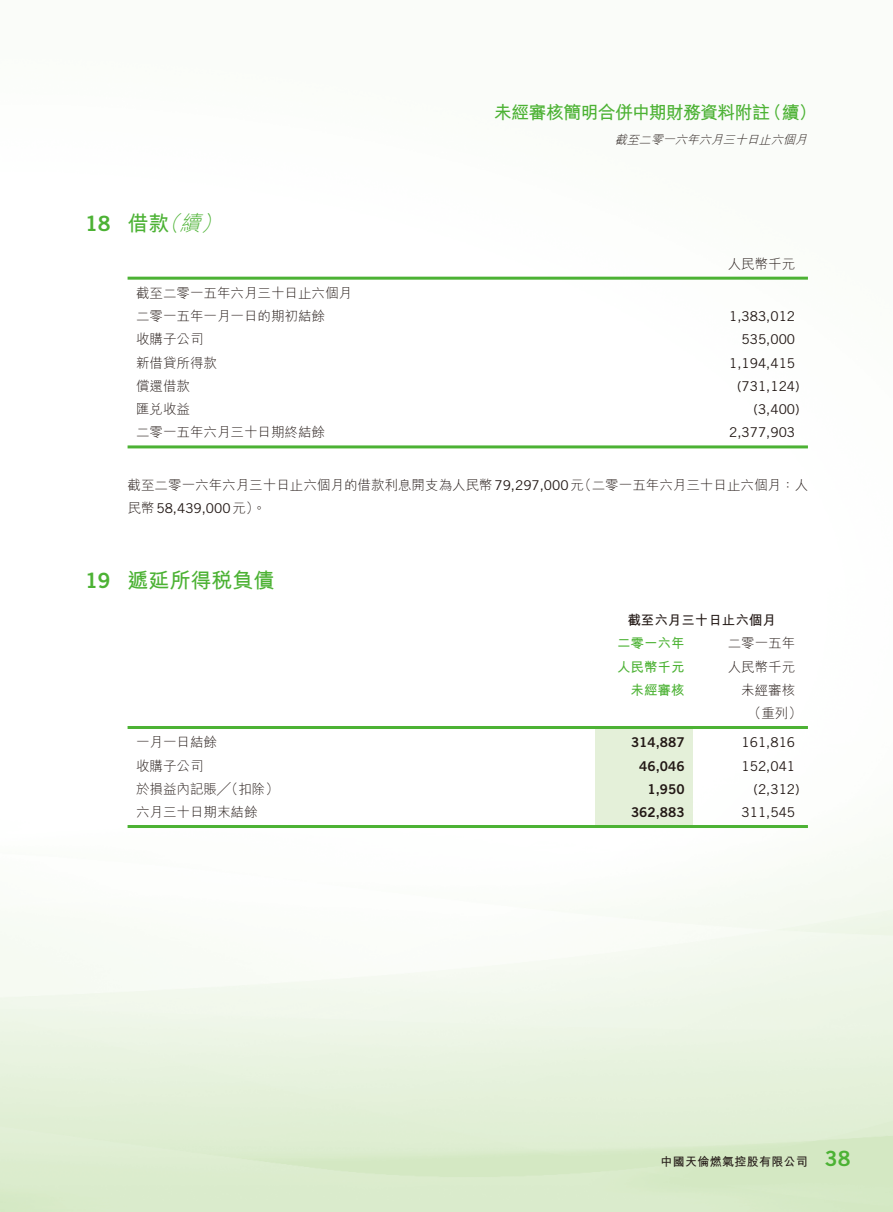
<style>
.page{position:relative;width:893px;height:1212px;background:#fff}
.page>*{position:absolute;margin:0;border:0;box-sizing:border-box;transform-origin:0 0}
.t1{font:700 21px "M Hei HK";color:#4cb234}
.t2{font:21px "Trade Gothic LT Std Bd 2";color:#4cb234}
.t3{font:italic 300 21px "M Hei HK";color:#4cb234}
.t4{font:700 18px "M Hei HK";letter-spacing:-.045em;color:#4cb234}
.t5{font:300 13.5px "M Hei HK";color:#231916}
.t6{font:13.5px "Trade Gothic LT Std";color:#231916}
.t7{font:13.5px "Trade Gothic LT Std Bd 2";color:#231916}
.t8{font:700 13.5px "M Hei HK";color:#4cb234}
.t9{font:700 13.5px "M Hei HK";color:#231916}
.t10{font:italic 300 12px "M Hei HK";color:#231916}
.t11{font:700 12px "M Hei HK";letter-spacing:.025em;color:#231916}
.s1{font-family:"Trade Gothic LT Std";font-weight:400}
.s2{font-family:"M Hei HK";font-weight:300}
</style>
<div class="page">
<div style="left:595px;top:727px;width:98px;height:100px;background:#e4f0d9"></div>
<hr style="left:128px;top:277px;width:680px;height:3px;background:#4cb234">
<hr style="left:128px;top:445px;width:680px;height:3px;background:#4cb234">
<hr style="left:128px;top:726px;width:680px;height:3px;background:#4cb234">
<hr style="left:128px;top:825px;width:680px;height:3px;background:#4cb234">
<h2 class="t4" style="left:494px;top:100px;width:278px">未經審核簡明合併中期財務資料附註</h2>
<p class="t10" style="left:615px;top:133px;width:197px">截至二零一六年六月三十日止六個月</p>
<h2 class="t4" style="left:764px;top:100px;width:55px">（續(</h2>
<h1 class="t2" style="left:85px;top:211px;width:27px">18</h1>
<h1 class="t3" style="left:180px;top:213px;width:28px">續</h1>
<h1 class="t3" style="left:159px;top:213px;width:28px">（</h1>
<h1 class="t3" style="left:201px;top:213px;width:28px">(</h1>
<h1 class="t1" style="left:128px;top:208px;width:43px">借款</h1>
<p class="t5" style="left:136px;top:286px;width:217px">截至二零一五年六月三十日止六個月</p>
<p class="t5" style="left:136px;top:309px;width:190px">二零一五年一月一日的期初結餘</p>
<p class="t5" style="left:136px;top:333px;width:69px">收購子公司</p>
<p class="t5" style="left:136px;top:356px;width:82px">新借貸所得款</p>
<p class="t5" style="left:136px;top:379px;width:55px">償還借款</p>
<p class="t5" style="left:136px;top:402px;width:55px">匯兌收益</p>
<p class="t5" style="left:728px;top:257px;width:69px">人民幣千元</p>
<p class="t6" style="left:729px;top:308px;width:67px">1,383,012</p>
<p class="t6" style="left:742px;top:331px;width:55px">535,000</p>
<p class="t6" style="left:729px;top:355px;width:67px">1,194,415</p>
<p class="t6" style="left:737px;top:378px;width:64px">)731,124(</p>
<p class="t6" style="left:754px;top:401px;width:48px">)3,400(</p>
<p class="t5" style="left:136px;top:426px;width:190px">二零一五年六月三十日期終結餘</p>
<p class="t5" style="left:128px;top:478px;width:682px">截至二零一六年六月三十日止六個月的借款利息開支為人民幣<span class="s1">79,297,000</span> （元二零一五年六月三十日止六個月：人</p>
<p class="t6" style="left:128px;top:500px;width:140px"><span class="s2">民幣</span>58,439,000<span class="s2">元。(</span></p>
<p class="t6" style="left:729px;top:424px;width:67px">2,377,903</p>
<h1 class="t2" style="left:85px;top:567px;width:27px">19</h1>
<h1 class="t1" style="left:128px;top:565px;width:148px">遞延所得稅負債</h1>
<p class="t5" style="left:136px;top:735px;width:82px">一月一日結餘</p>
<p class="t5" style="left:136px;top:759px;width:69px">收購子公司</p>
<p class="t5" style="left:136px;top:782px;width:144px">於損益內記賬╱（扣除(</p>
<p class="t5" style="left:136px;top:805px;width:123px">六月三十日期末結餘</p>
<p class="t9" style="left:627px;top:610px;width:150px">截至六月三十日止六個月</p>
<p class="t5" style="left:728px;top:636px;width:69px">二零一五年</p>
<p class="t8" style="left:617px;top:633px;width:69px">二零一六年</p>
<p class="t8" style="left:617px;top:657px;width:69px">人民幣千元</p>
<p class="t5" style="left:728px;top:660px;width:69px">人民幣千元</p>
<p class="t8" style="left:631px;top:680px;width:55px">未經審核</p>
<p class="t5" style="left:741px;top:683px;width:55px">未經審核</p>
<p class="t7" style="left:631px;top:734px;width:55px">314,887</p>
<p class="t5" style="left:748px;top:706px;width:55px">（重列(</p>
<p class="t6" style="left:742px;top:734px;width:55px">161,816</p>
<p class="t7" style="left:639px;top:757px;width:47px">46,046</p>
<p class="t6" style="left:742px;top:757px;width:55px">152,041</p>
<p class="t7" style="left:647px;top:780px;width:39px">1,950</p>
<p class="t6" style="left:754px;top:781px;width:48px">)2,312(</p>
<p class="t7" style="left:631px;top:804px;width:55px">362,883</p>
<p class="t6" style="left:742px;top:804px;width:55px">311,545</p>
<p class="t11" style="left:661px;top:1153px;width:149px">中國天倫燃氣控股有限公司</p>
<h1 class="t2" style="left:825px;top:1145px;width:27px">38</h1>
</div>
